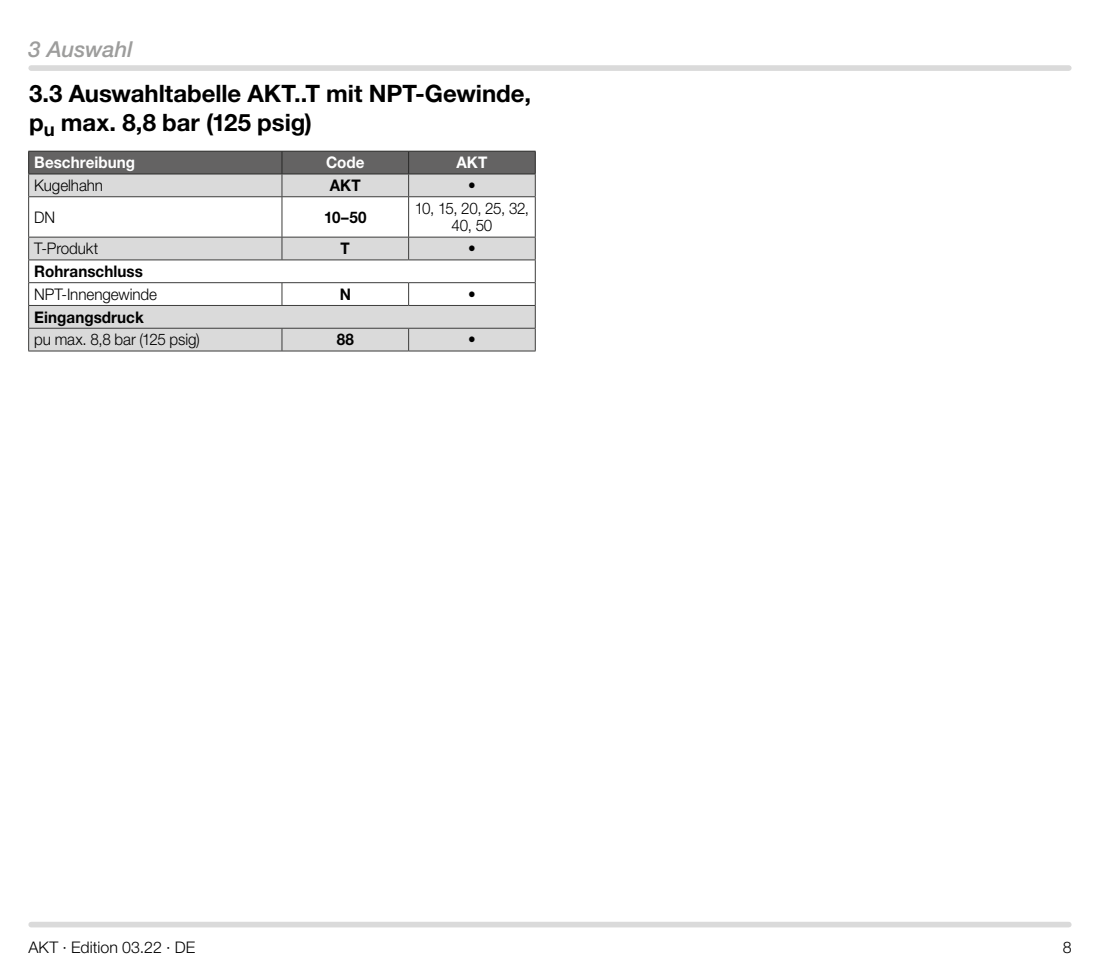
<style>
.page{position:relative;width:1100px;height:970px;background:#fff}
.page>*{position:absolute;margin:0;border:0;box-sizing:border-box;transform-origin:0 0}
.t1{font:700 24px/28.8px "Helvetica Neue LT Pro";letter-spacing:-.005em;color:#000}
.t2{font:italic 500 22px "Helvetica Neue LT Pro";color:#9d9d9c}
.t3{font:300 16px/17.6px "Helvetica Neue LT Pro";letter-spacing:-.005em;color:#000;text-align:center;scale:.95 1}
.t4{font:700 16px "Helvetica Neue LT Pro";letter-spacing:.005em;color:#000;scale:.95 1}
.t5{font:300 16px "Helvetica Neue LT Pro";letter-spacing:-.005em;color:#000}
.t6{font:700 16px "Helvetica Neue LT Pro";letter-spacing:.005em;color:#fff;scale:.95 1}
</style>
<div class="page">
<div style="left:31px;top:921px;width:1038px;height:6px;background:#dadada"></div>
<div style="left:31px;top:65px;width:1038px;height:6px;background:#dadada"></div>
<svg style="left:29px;top:197px;width:506px;height:153px"></svg>
<svg style="left:28px;top:151px;width:508px;height:45px;background:#999"></svg>
<hr style="left:28px;top:196px;width:254px;height:1px;background:#3c3c3b">
<hr style="left:28px;top:197px;width:1px;height:40px;background:#3c3c3b">
<hr style="left:282px;top:196px;width:127px;height:1px;background:#3c3c3b">
<hr style="left:282px;top:197px;width:1px;height:40px;background:#3c3c3b">
<hr style="left:409px;top:196px;width:127px;height:1px;background:#3c3c3b">
<hr style="left:408px;top:197px;width:1px;height:40px;background:#3c3c3b">
<hr style="left:535px;top:197px;width:1px;height:40px;background:#3c3c3b">
<hr style="left:28px;top:237px;width:254px;height:1px;background:#3c3c3b">
<hr style="left:282px;top:237px;width:127px;height:1px;background:#3c3c3b">
<svg style="left:282px;top:237px;width:1px;height:22px"></svg>
<hr style="left:282px;top:259px;width:127px;height:1px;background:#3c3c3b">
<hr style="left:409px;top:237px;width:127px;height:1px;background:#3c3c3b">
<svg style="left:408px;top:237px;width:1px;height:22px"></svg>
<hr style="left:409px;top:259px;width:127px;height:1px;background:#3c3c3b">
<hr style="left:28px;top:259px;width:254px;height:1px;background:#3c3c3b">
<hr style="left:28px;top:282px;width:254px;height:1px;background:#3c3c3b">
<hr style="left:282px;top:282px;width:127px;height:1px;background:#3c3c3b">
<svg style="left:282px;top:283px;width:1px;height:22px"></svg>
<hr style="left:282px;top:305px;width:127px;height:1px;background:#3c3c3b">
<hr style="left:409px;top:282px;width:127px;height:1px;background:#3c3c3b">
<svg style="left:408px;top:283px;width:1px;height:22px"></svg>
<hr style="left:409px;top:305px;width:127px;height:1px;background:#3c3c3b">
<hr style="left:28px;top:305px;width:254px;height:1px;background:#3c3c3b">
<hr style="left:28px;top:328px;width:254px;height:1px;background:#3c3c3b">
<svg style="left:28px;top:237px;width:1px;height:113px"></svg>
<hr style="left:28px;top:350px;width:254px;height:1px;background:#3c3c3b">
<hr style="left:282px;top:328px;width:127px;height:1px;background:#3c3c3b">
<svg style="left:282px;top:328px;width:1px;height:22px"></svg>
<hr style="left:282px;top:350px;width:127px;height:1px;background:#3c3c3b">
<hr style="left:409px;top:328px;width:127px;height:1px;background:#3c3c3b">
<svg style="left:408px;top:328px;width:1px;height:23px"></svg>
<svg style="left:535px;top:237px;width:1px;height:113px"></svg>
<hr style="left:409px;top:350px;width:127px;height:1px;background:#3c3c3b">
<h2 class="t2" style="left:28px;top:36px;width:106px">3 Auswahl</h2>
<h1 class="t1" style="left:29px;top:79px;width:503px">3.3 Auswahltabelle AKT..T mit NPT-Gewinde, p<sub>u</sub> max. 8,8 bar (125 psig)</h1>
<p class="t6" style="left:34px;top:153px;width:108px">Beschreibung</p>
<p class="t6" style="left:326px;top:153px;width:42px">Code</p>
<p class="t6" style="left:456px;top:153px;width:34px">AKT</p>
<p class="t3" style="left:34px;top:176px;width:74px">Kugelhahn</p>
<p class="t4" style="left:330px;top:175px;width:34px">AKT</p>
<p class="t3" style="left:468px;top:176px;width:10px">•</p>
<p class="t3" style="left:34px;top:208px;width:24px">DN</p>
<p class="t4" style="left:324px;top:207px;width:46px">10–50</p>
<p class="t3" style="left:415px;top:199px;width:122px">10, 15, 20, 25, 32,<br>40, 50</p>
<p class="t3" style="left:34px;top:239px;width:69px">T-Produkt</p>
<p class="t4" style="left:341px;top:239px;width:11px">T</p>
<p class="t3" style="left:468px;top:239px;width:10px">•</p>
<p class="t4" style="left:34px;top:261px;width:116px">Rohranschluss</p>
<p class="t3" style="left:34px;top:285px;width:131px">NPT-Innengewinde</p>
<p class="t4" style="left:340px;top:284px;width:13px">N</p>
<p class="t3" style="left:468px;top:285px;width:10px">•</p>
<p class="t4" style="left:34px;top:307px;width:117px">Eingangsdruck</p>
<p class="t3" style="left:34px;top:330px;width:176px">pu max. 8,8 bar (125 psig)</p>
<p class="t4" style="left:337px;top:330px;width:20px">88</p>
<p class="t3" style="left:468px;top:330px;width:10px">•</p>
<p class="t5" style="left:28px;top:937px;width:168px">AKT · Edition 03.22 · DE</p>
<p class="t5" style="left:1063px;top:937px;width:10px">8</p>
</div>
